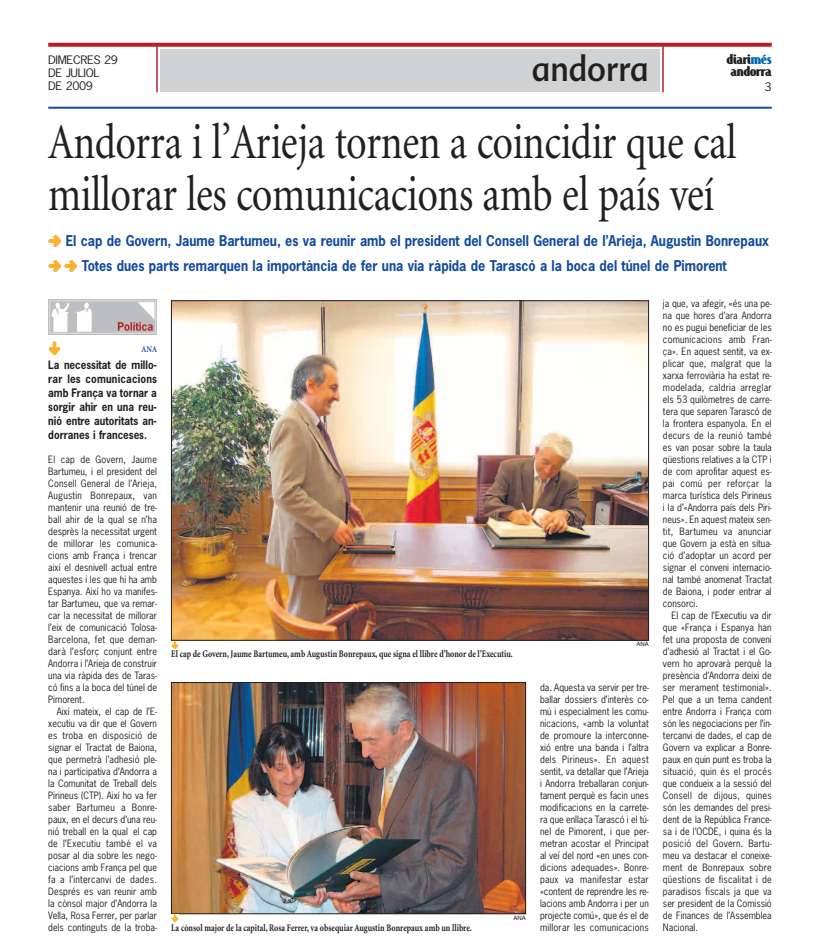
<style>
.page{position:relative;width:820px;height:946px;background:#fff}
.page>*{position:absolute;margin:0;border:0;box-sizing:border-box;transform-origin:0 0}
.t1{font:50px/52px "Minion";letter-spacing:-.01em;color:#231f20;scale:.8 1}
.t2{font:35px "Advert";color:#231f20;scale:.9 1}
.t3{font:700 15px "Jandoni";letter-spacing:-.02em;color:#231f20;scale:1.12 1}
.t4{font:700 14px/25.5px "News Gothic";color:#114aa0;scale:.9 1}
.t5{font:700 11px/14px "News Gothic";color:#231f20;text-align:justify;scale:.9 1}
.t6{font:11px/13.2px "News Gothic";letter-spacing:-.03em;color:#231f20;scale:1.12 1}
.t7{font:700 10px "Minion";color:#231f20;scale:.8 1}
.t8{font:9.5px/12px "News Gothic";color:#231f20;text-align:justify;scale:.95 1}
.t9{font:700 9px "Minion";color:#2b54a4;scale:.85 1}
.t10{font:6px "Helvetica";color:#231f20}
.s1{color:#0168b3}
</style>
<div class="page">
<hr style="left:662px;top:45px;width:1px;height:47px;background:#b71f24">
<svg style="left:48px;top:43px;width:723px;height:4px;background:#bb2d32"></svg>
<hr style="left:156px;top:45px;width:2px;height:47px;background:#b71f24">
<div style="left:160px;top:49px;width:499px;height:43px;background:#d1d2d4"></div>
<img style="left:48px;top:300px;width:109px;height:35px">
<hr style="left:48px;top:107px;width:723px;height:2px;background:#114aa0">
<svg style="left:48px;top:235px;width:13px;height:12px"></svg>
<svg style="left:48px;top:341px;width:13px;height:13px"></svg>
<svg style="left:48px;top:260px;width:29px;height:12px"></svg>
<img style="left:173px;top:302px;width:473px;height:337px">
<div style="left:171px;top:300px;width:477px;height:341px;border:1px solid #231f20"></div>
<svg style="left:171px;top:641px;width:7px;height:7px"></svg>
<img style="left:173px;top:684px;width:350px;height:228px">
<div style="left:171px;top:682px;width:354px;height:232px;border:1px solid #231f20"></div>
<svg style="left:171px;top:915px;width:7px;height:7px"></svg>
<p class="t6" style="left:48px;top:53px;width:64px">DIMECRES 29<br>DE JULIOL<br>DE 2009</p>
<h3 class="t3" style="left:726px;top:50px;width:42px">diari<span class="s1">més</span></h3>
<h2 class="t2" style="left:531px;top:49px;width:132px">andorra</h2>
<h3 class="t3" style="left:730px;top:62px;width:38px">andorra</h3>
<p class="t6" style="left:764px;top:80px;width:8px">3</p>
<h1 class="t1" style="left:48px;top:120px;width:861px">Andorra i l’Arieja tornen a coincidir que cal millorar les comunicacions amb el país veí</h1>
<h3 class="t4" style="left:82px;top:228px;width:764px;text-indent:-16px">El cap de Govern, Jaume Bartumeu, es va reunir amb el president del Consell General de l’Arieja, Augustin Bonrepaux<br>Totes dues parts remarquen la importància de fer una via ràpida de Tarascó a la boca del túnel de Pimorent</h3>
<p class="t9" style="left:142px;top:346px;width:20px">ANA</p>
<p class="t5" style="left:48px;top:359px;width:122px">La necessitat de millo&shy;rar les comunicacions amb França va tornar a sorgir ahir en una reu&shy;nió entre autoritats an&shy;dorranes i franceses.</p>
<p class="t8" style="left:48px;top:453px;width:116px">El cap de Govern, Jaume Bartumeu, i el president del Consell General de l’Arieja, Augustin Bonrepaux, van mantenir una reunió de tre&shy;ball ahir de la qual se n’ha desprès la necessitat urgent de millorar les comunica&shy;cions amb França i trencar així el desnivell actual entre aquestes i les que hi ha amb Espanya. Així ho va manifes&shy;tar Bartumeu, que va remar&shy;car la necessitat de millorar l’eix de comunicació Tolosa-Barcelona, fet que deman&shy;darà l’esforç conjunt entre Andorra i l’Arieja de construir una via ràpida des de Taras&shy;có fins a la boca del túnel de Pimorent.</p>
<p class="t8" style="left:48px;top:705px;width:116px;text-indent:9px">Així mateix, el cap de l’E&shy;xecutiu va dir que el Govern es troba en disposició de signar el Tractat de Baiona, que permetrà l’adhesió ple&shy;na i participativa d’Andorra a la Comunitat de Treball dels Pirineus (CTP). Així ho va fer saber Bartumeu a Bonre&shy;paux, en el decurs d’una reu&shy;nió treball en la qual el cap de l’Executiu també el va posar al dia sobre les nego&shy;ciacions amb França pel que fa a l’intercanvi de dades.<br>Després es van reunir amb la cònsol major d’Andorra la Vella, Rosa Ferrer, per parlar dels continguts de la troba-</p>
<p class="t7" style="left:171px;top:650px;width:428px">El cap de Govern, Jaume Bartumeu, amb Augustin Bonrepaux, que signa el llibre d’honor de l’Executiu.</p>
<p class="t7" style="left:171px;top:924px;width:377px">La cònsol major de la capital, Rosa Ferrer, va obsequiar Augustin Bonrepaux amb un llibre.</p>
<p class="t10" style="left:513px;top:915px;width:14px">ANA</p>
<p class="t10" style="left:636px;top:642px;width:14px">ANA</p>
<p class="t8" style="left:540px;top:681px;width:116px">da. Aquesta va servir per tre&shy;ballar dossiers d’interès co&shy;mú i especialment les comu&shy;nicacions, «amb la voluntat de promoure la interconne&shy;xió entre una banda i l’altra dels Pirineus». En aquest sentit, va detallar que l’Arieja i Andorra treballaran conjun&shy;tament perquè es facin unes modificacions en la carrete&shy;ra que enllaça Tarascó i el tú&shy;nel de Pimorent, i que per&shy;metran acostar el Principat al veí del nord «en unes con&shy;dicions adequades». Bonre&shy;paux va manifestar estar «content de reprendre les re&shy;lacions amb Andorra i per un projecte comú», que és el de millorar les comunicacions</p>
<p class="t8" style="left:662px;top:297px;width:116px">ja que, va afegir, «és una pe&shy;na que hores d’ara Andorra no es pugui beneficiar de les comunicacions amb Fran&shy;ça». En aquest sentit, va ex&shy;plicar que, malgrat que la xarxa ferroviària ha estat re&shy;modelada, caldria arreglar els 53 quilòmetres de carre&shy;tera que separen Tarascó de la frontera espanyola. En el decurs de la reunió també es van posar sobre la taula qüestions relatives a la CTP i de com aprofitar aquest es&shy;pai comú per reforçar la marca turística dels Pirineus i la d’«Andorra país dels Piri&shy;neus». En aquest mateix sen&shy;tit, Bartumeu va anunciar que Govern ja està en situa&shy;ció d’adoptar un acord per signar el conveni internacio&shy;nal també anomenat Tractat de Baiona, i poder entrar al consorci.</p>
<p class="t8" style="left:662px;top:609px;width:116px;text-indent:9px">El cap de l’Executiu va dir que «França i Espanya han fet una proposta de conveni d’adhesió al Tractat i el Go&shy;vern ho aprovarà perquè la presència d’Andorra deixi de ser merament testimonial».<br>Pel que a un tema candent entre Andorra i França com són les negociacions per l’in&shy;tercanvi de dades, el cap de Govern va explicar a Bonre&shy;paux en quin punt es troba la situació, quin és el procés que condueix a la sessió del Consell de dijous, quines són les demandes del presi&shy;dent de la República France&shy;sa i de l’OCDE, i quina és la posició del Govern. Bartu&shy;meu va destacar el coneixe&shy;ment de Bonrepaux sobre qüestions de fiscalitat i de paradisos fiscals ja que va ser president de la Comissió de Finances de l’Assemblea Nacional.</p>
</div>
